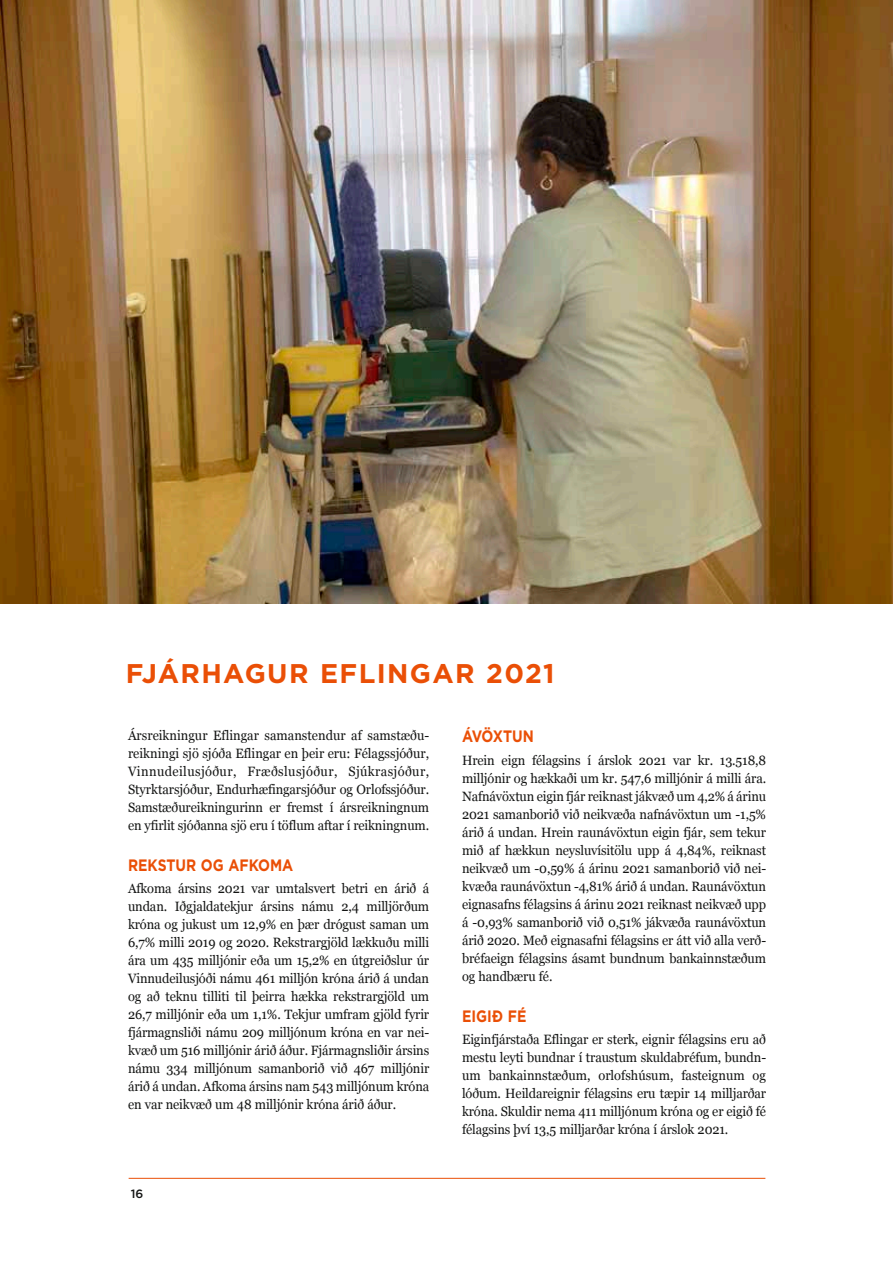
<style>
.page{position:relative;width:893px;height:1263px;background:#fff}
.page>*{position:absolute;margin:0;border:0;box-sizing:border-box;transform-origin:0 0}
.t1{font:700 27px "Gotham";letter-spacing:.05em;color:#ea4f06}
.t2{font:700 16.5px "Gotham";color:#ea4f06;scale:.85 1}
.t3{font:700 16.5px "Gotham";letter-spacing:-.025em;color:#ea4f06;scale:.85 1}
.t4{font:13.5px/18px "Georgia";letter-spacing:-.01em;color:#131413;text-align:justify;scale:.95 1}
.t5{font:500 12px "Gotham";color:#131413}
</style>
<div class="page">
<hr style="left:129px;top:1178px;width:636px;height:1px;background:#ea4f06">
<img style="left:0;top:0;width:893px;height:603px">
<h1 class="t1" style="left:126px;top:656px;width:430px">FJÁRHAGUR EFLINGAR 2021</h1>
<p class="t4" style="left:128px;top:725px;width:319px">Ársreikningur Eflingar samanstendur af samstæðu&shy;reikningi sjö sjóða Eflingar en þeir eru: Félagssjóður, Vinnudeilusjóður, Fræðslusjóður, Sjúkrasjóður, Styrktarsjóður, Endurhæfingarsjóður og Orlofssjóður.<br>Samstæðureikningurinn er fremst í ársreikningnum en yfirlit sjóðanna sjö eru í töflum aftar í reikningnum.</p>
<p class="t2" style="left:128px;top:854px;width:196px">REKSTUR OG AFKOMA</p>
<p class="t4" style="left:128px;top:879px;width:319px">Afkoma ársins 2021 var umtalsvert betri en árið á undan. Iðgjaldatekjur ársins námu 2,4 milljörðum króna og jukust um 12,9% en þær drógust saman um 6,7% milli 2019 og 2020. Rekstrargjöld lækkuðu milli ára um 435 milljónir eða um 15,2% en útgreiðslur úr Vinnudeilusjóði námu 461 milljón króna árið á undan og að teknu tilliti til þeirra hækka rekstrargjöld um 26,7 milljónir eða um 1,1%. Tekjur umfram gjöld fyrir fjármagnsliði námu 209 milljónum króna en var nei&shy;kvæð um 516 milljónir árið áður. Fjármagnsliðir ársins námu 334 milljónum samanborið við 467 milljónir árið á undan. Afkoma ársins nam 543 milljónum króna en var neikvæð um 48 milljónir króna árið áður.</p>
<p class="t5" style="left:131px;top:1186px;width:14px">16</p>
<p class="t3" style="left:462px;top:726px;width:86px">ÁVÖXTUN</p>
<p class="t4" style="left:462px;top:750px;width:322px">Hrein eign félagsins í árslok 2021 var kr. 13.518,8 milljónir og hækkaði um kr. 547,6 milljónir á milli ára.<br>Nafnávöxtun eigin fjár reiknast jákvæð um 4,2% á árinu 2021 samanborið við neikvæða nafnávöxtun um -1,5% árið á undan. Hrein raunávöxtun eigin fjár, sem tekur mið af hækkun neysluvísitölu upp á 4,84%, reiknast neikvæð um -0,59% á árinu 2021 samanborið við nei&shy;kvæða raunávöxtun -4,81% árið á undan. Raunávöxtun eignasafns félagsins á árinu 2021 reiknast neikvæð upp á -0,93% samanborið við 0,51% jákvæða raunávöxtun árið 2020. Með eignasafni félagsins er átt við alla verð&shy;bréfaeign félagsins ásamt bundnum bankainnstæðum og handbæru fé.</p>
<p class="t2" style="left:462px;top:1005px;width:77px">EIGIÐ FÉ</p>
<p class="t4" style="left:462px;top:1030px;width:322px">Eiginfjárstaða Eflingar er sterk, eignir félagsins eru að mestu leyti bundnar í traustum skuldabréfum, bundn&shy;um bankainnstæðum, orlofshúsum, fasteignum og lóðum. Heildareignir félagsins eru tæpir 14 milljarðar króna. Skuldir nema 411 milljónum króna og er eigið fé félagsins því 13,5 milljarðar króna í árslok 2021.</p>
</div>
